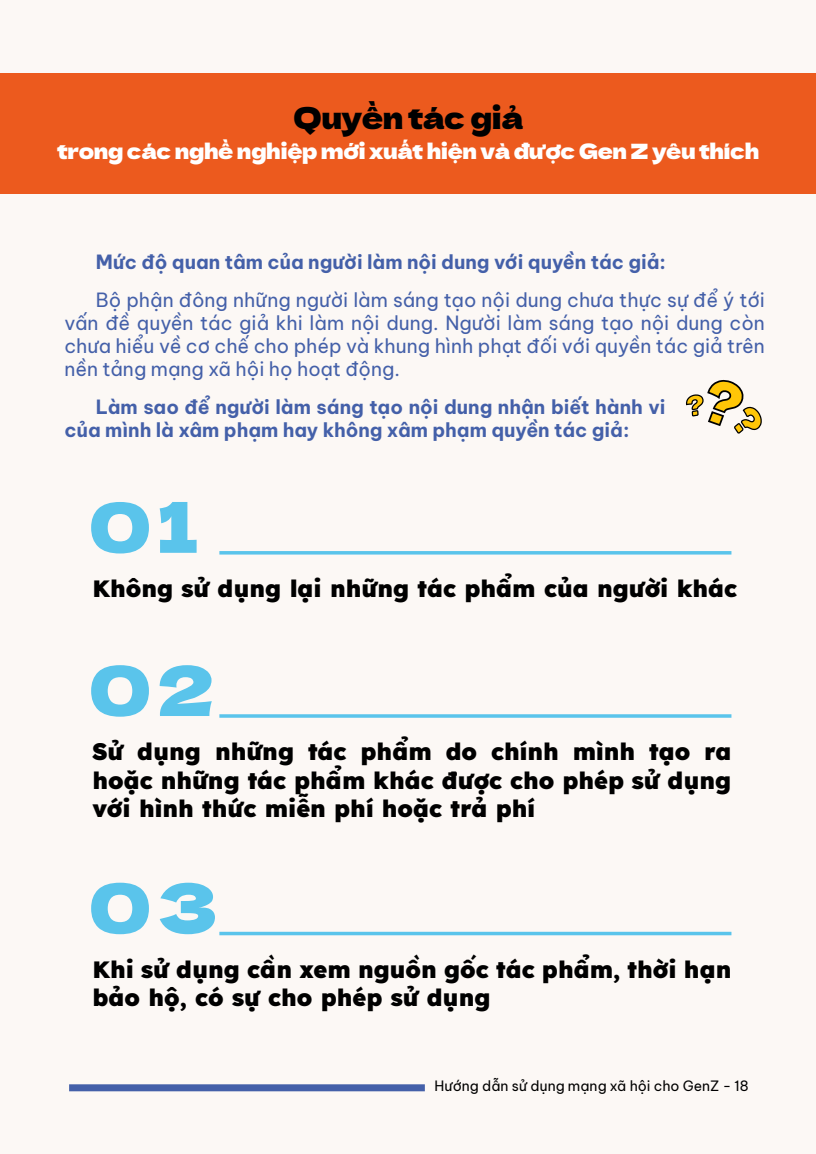
<style>
.page{position:relative;width:816px;height:1154px;background:#fcf8f5}
.page>*{position:absolute;margin:0;border:0;box-sizing:border-box;transform-origin:0 0}
.t1{font:69.04px "Dela Gothic One";color:#5ac4eb}
.t2{font:29.75px "Dela Gothic One";letter-spacing:-.02em;color:#000}
.t3{font:900 23.62px/28.3px "Lexend Deca";color:#000;text-align:justify}
.t4{font:21px "Dela Gothic One";letter-spacing:-.02em;color:#fff}
.t5{font:19.25px/22.8px "Be Vietnam Pro";color:#4460a9;text-align:justify}
.t6{font:700 19.25px/22.8px "Be Vietnam Pro";color:#4460a9}
.t7{font:14px "Be Vietnam Pro";color:#000}
</style>
<div class="page">
<div style="left:69px;top:1084px;width:356px;height:7px;background:#4460a9"></div>
<div style="left:0;top:74px;width:816px;height:120px;background:#ec5a1e"></div>
<svg style="left:686px;top:379px;width:76px;height:55px"></svg>
<hr style="left:219px;top:551px;width:512px;height:3px;background:#5ac4eb">
<svg style="left:219px;top:714px;width:512px;height:4px;background:#6dcaec"></svg>
<hr style="left:219px;top:932px;width:512px;height:3px;background:#5ac4eb">
<p class="t2" style="left:293px;top:95px;width:232px">Quyền tác giả</p>
<p class="t4" style="left:57px;top:134px;width:703px">trong các nghề nghiệp mới xuất hiện và được Gen Z yêu thích</p>
<p class="t6" style="left:96px;top:248px;width:572px">Mức độ quan tâm của người làm nội dung với quyền tác giả:</p>
<p class="t5" style="left:64px;top:287px;width:702px;text-indent:32px">Bộ phận đông những người làm sáng tạo nội dung chưa thực sự để ý tới vấn đề quyền tác giả khi làm nội dung. Người làm sáng tạo nội dung còn chưa hiểu về cơ chế cho phép và khung hình phạt đối với quyền tác giả trên nền tảng mạng xã hội họ hoạt động.</p>
<p class="t6" style="left:64px;top:394px;width:603px;text-indent:32px">Làm sao để người làm sáng tạo nội dung nhận biết hành vi của mình là xâm phạm hay không xâm phạm quyền tác giả:</p>
<h1 class="t1" style="left:88px;top:473px;width:111px">01</h1>
<p class="t3" style="left:92px;top:573px;width:646px">Không sử dụng lại những tác phẩm của người khác</p>
<h1 class="t1" style="left:88px;top:636px;width:128px">02</h1>
<p class="t3" style="left:92px;top:736px;width:640px">Sử dụng những tác phẩm do chính mình tạo ra hoặc những tác phẩm khác được cho phép sử dụng với hình thức miễn phí hoặc trả phí</p>
<h1 class="t1" style="left:88px;top:854px;width:131px">03</h1>
<p class="t3" style="left:92px;top:954px;width:640px">Khi sử dụng cần xem nguồn gốc tác phẩm, thời hạn bảo hộ, có sự cho phép sử dụng</p>
<p class="t7" style="left:434px;top:1074px;width:315px">Hướng dẫn sử dụng mạng xã hội cho GenZ - 18</p>
</div>
